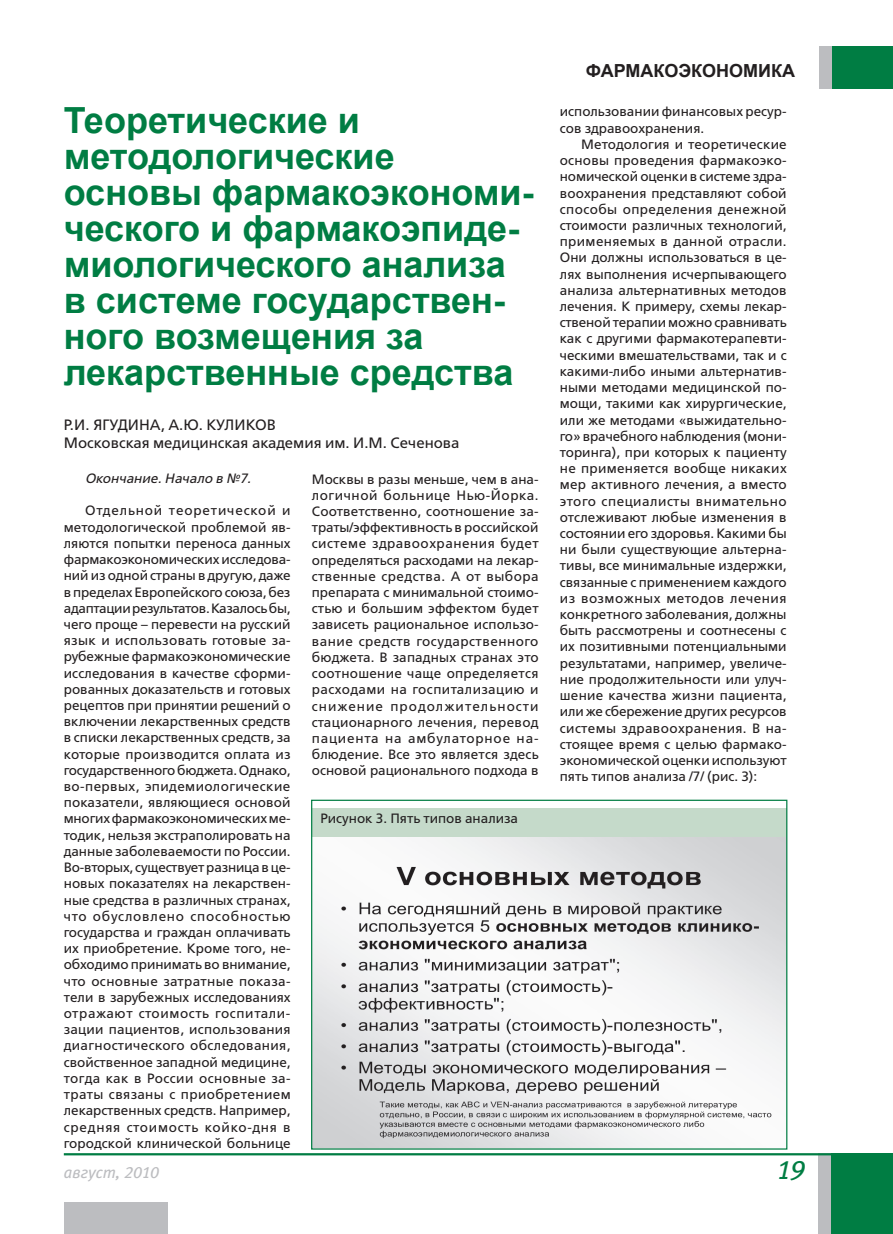
<style>
.page{position:relative;width:893px;height:1234px;background:#fff}
.page>*{position:absolute;margin:0;border:0;box-sizing:border-box;transform-origin:0 0}
.t1{font:700 36px/36px "Arial";color:#007d43}
.t2{font:italic 27px "Meta Book LFC";color:#007d43}
.t3{font:700 18px "Arial";color:#231f20}
.t4{font:italic 16.5px "Meta Book LFC";letter-spacing:-.015em;color:#bcbdc0}
.t5{font:500 15px/18px "DS Free Set";color:#231f20}
.t6{font:500 13.5px/16.2px "DS Free Set";color:#231f20;text-align:justify}
.t7{font:italic 500 13.5px "DS Free Set";color:#231f20}
</style>
<div class="page">
<div style="left:819px;top:1153px;width:33px;height:80px;background:#bcbdc0"></div>
<div style="left:831px;top:1153px;width:62px;height:80px;background:#007d43"></div>
<hr style="left:64px;top:1152px;width:829px;height:3px;background:#007d43">
<div style="left:64px;top:1201px;width:104px;height:32px;background:#bcbdc0"></div>
<div style="left:831px;top:46px;width:62px;height:42px;background:#007d43"></div>
<div style="left:819px;top:46px;width:12px;height:42px;background:#bcbdc0"></div>
<div style="left:312px;top:808px;width:475px;height:29px;background:#c5daca"></div>
<img style="left:313px;top:837px;width:472px;height:310px">
<h1 class="t1" style="left:64px;top:103px;width:471px">Теоретические и методологические основы фармакоэкономи&shy;ческого и фармакоэпиде&shy;миологического анализа в системе государствен&shy;ного возмещения за лекарственные средства</h1>
<p class="t5" style="left:64px;top:416px;width:397px">Р.И. Ягуди на, А.Ю. Куликов<br>Московская медицинская академия им. И.М. Сеченова</p>
<p class="t7" style="left:85px;top:470px;width:168px">Окончание. Начало в №7.</p>
<p class="t6" style="left:64px;top:503px;width:228px;text-indent:21px">Отдельной теоретической и методологической проблемой яв&shy;ляются попытки переноса данных фармакоэкономических исследова&shy;ний из одной страны в другую, даже в пределах Европейского союза, без адаптации результатов. Казалось бы, чего проще – перевести на русский язык и использовать готовые за&shy;рубежные фармакоэкономические исследования в качестве сформи&shy;рованных доказательств и готовых рецептов при принятии решений о включении лекарственных средств в списки лекарственных средств, за которые производится оплата из государственного бюджета. Однако, во-первых, эпидемиологические показатели, являющиеся основой многих фармакоэкономических ме&shy;тодик, нельзя экстраполировать на данные заболеваемости по России.<br>Во-вторых, существует разница в це&shy;новых показателях на лекарствен&shy;ные средства в различных странах, что обусловлено способностью государства и граждан оплачивать их приобретение. Кроме того, не&shy;обходимо принимать во внимание, что основные затратные показа&shy;тели в зарубежных исследованиях отражают стоимость госпитали&shy;зации пациентов, использования диагностического обследования, свойственное западной медицине, тогда как в России основные за&shy;траты связаны с приобретением лекарственных средств. Например, средняя стоимость койко-дня в городской клинической больнице</p>
<p class="t6" style="left:312px;top:471px;width:228px">Москвы в разы меньше, чем в ана&shy;логичной больнице Н ью-Йорка.<br>Соответственно, соотношение за&shy;траты/эффективность в российской системе здравоохранения будет определяться расходами на лекар&shy;ственные средства. А от выбора препарата с минимальной стоимо&shy;стью и большим эффектом будет зависеть рациональное использо&shy;вание средств государственного бюджета. В западных странах это соотношение чаще определяется расходами на госпитализацию и снижение продолжительности стационарного лечения, перевод пациента на амбулаторное на&shy;блюдение. Все это является здесь основой рационального подхода в</p>
<p class="t6" style="left:320px;top:810px;width:199px">Рисунок 3. Пять типов анализа</p>
<h3 class="t3" style="left:586px;top:58px;width:211px">Фармакоэкономика</h3>
<p class="t6" style="left:560px;top:104px;width:228px">использовании финансовых ресур&shy;сов здравоохранения.</p>
<p class="t6" style="left:560px;top:136px;width:228px;text-indent:21px">Методология и теоретические основы проведения фармакоэко&shy;номической оценки в системе здра&shy;воохранения представляют собой способы определения денежной стоимости различных технологий, применяемых в данной отрасли.<br>Они должны использоваться в це&shy;лях выполнения исчерпывающего анализа альтернативных методов лечения. К примеру, схемы лекар&shy;ственой терапии можно сравнивать как с другими фармакотерапевти&shy;ческими вмешательствами, так и с какими-либо иными альтернатив&shy;ными методами медицинской по&shy;мощи, такими как хирургические, или же методами «выжидательно&shy;го» врачебного наблюдения (мони&shy;торинга), при которых к пациенту не применяется вообще никаких мер активного лечения, а вместо этого специалисты внимательно отслеживают любые изменения в состоянии его здоровья. Какими бы ни были существующие альтерна&shy;тивы, все минимальные издержки, связанные с применением каждого из возможных методов лечения конкретного заболевания, должны быть рассмотрены и соотнесены с их позитивными потенциальными результатами, например, увеличе&shy;ние продолжительности или улуч&shy;шение качества жизни пациента, или же сбережение других ресурсов системы здравоохранения. В на&shy;стоящее время с целью фармако&shy;экономической оценки используют пять типов анализа /7/ (рис. 3):</p>
<p class="t4" style="left:64px;top:1162px;width:97px">август, 2010</p>
<h2 class="t2" style="left:776px;top:1153px;width:30px">19</h2>
</div>
